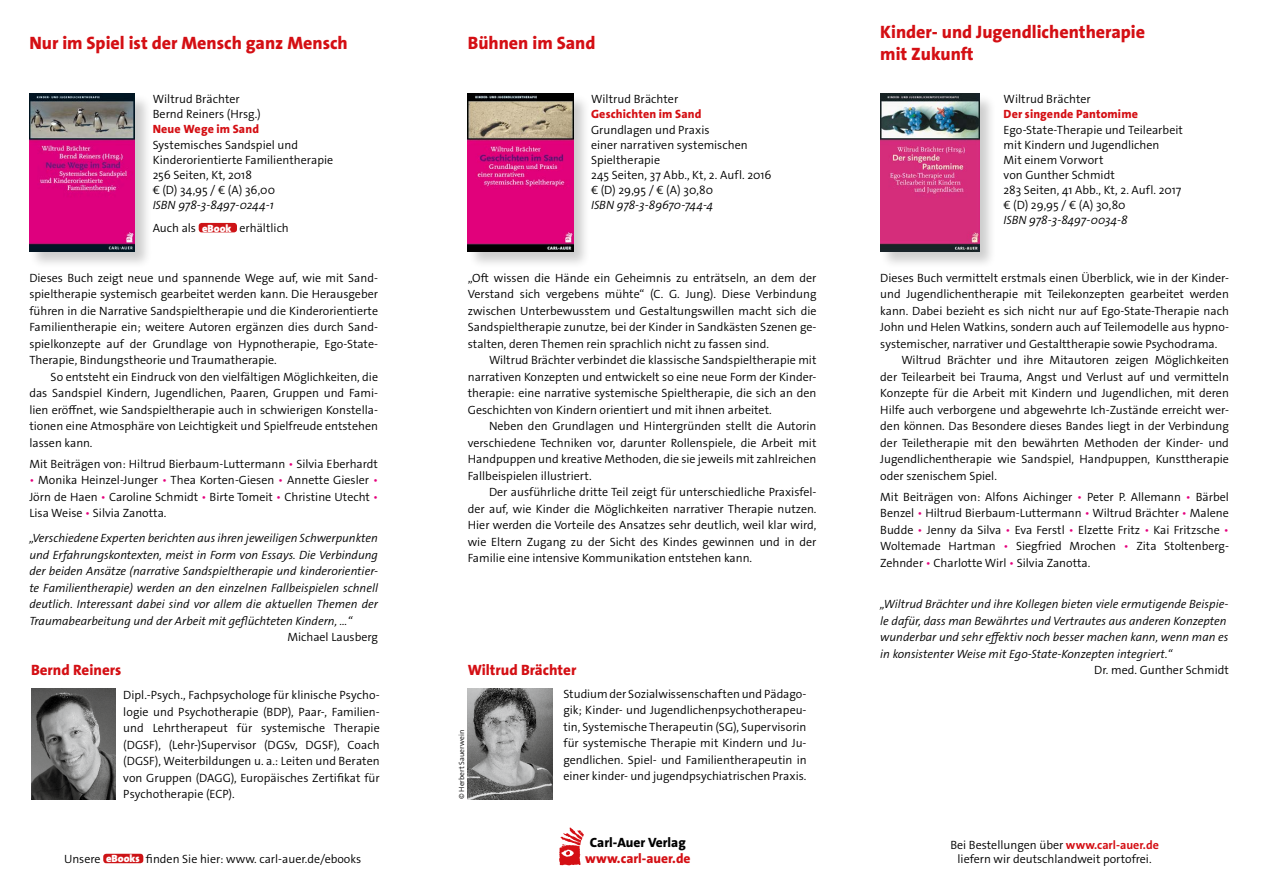
<style>
.page{position:relative;width:1263px;height:893px;background:#fff}
.page>*{position:absolute;margin:0;border:0;box-sizing:border-box;transform-origin:0 0}
.t1{font:800 18px/21.6px "The Sans Os F";color:#d40f14}
.t2{font:800 15px "The Sans Os F";color:#d40f14}
.t3{font:800 13.5px "The Sans Os F";color:#d40f14}
.t4{font:800 13.5px "The Sans Os F";color:#000}
.t5{font:300 12px/16.5px "The Sans Os F";color:#000;text-align:justify}
.t6{font:italic 300 12px/16.5px "The Sans Os F";color:#000}
.t7{font:800 12px "The Sans Os F";letter-spacing:.01em;color:#d40f14}
.t8{font:300 7.5px "The Sans Os F";color:#000}
.s1{font-style:normal}
.s2{font-weight:900;font-style:normal;font-size:10.5px;color:#fff}
.s3{color:#e5007d}
.s4{font-weight:900;font-size:10.5px;color:#fff}
.s5{font-weight:700;color:#d40f14}
</style>
<div class="page">
<div style="left:103px;top:854px;width:40px;height:9px;background:#cd1316;border-radius:3px"></div>
<img style="left:559px;top:827px;width:25px;height:39px">
<div style="left:29px;top:93px;width:124px;height:176px;background:#000;opacity:.2"></div>
<img style="left:29px;top:94px;width:106px;height:158px">
<div style="left:199px;top:223px;width:38px;height:9px;background:#cd1316;border-radius:3px"></div>
<div style="left:467px;top:93px;width:124px;height:176px;background:#000;opacity:.2"></div>
<img style="left:468px;top:94px;width:105px;height:157px">
<div style="left:880px;top:93px;width:117px;height:176px;background:#000;opacity:.2"></div>
<img style="left:880px;top:94px;width:99px;height:158px">
<img style="left:468px;top:689px;width:84px;height:110px">
<img style="left:31px;top:689px;width:85px;height:110px">
<h1 class="t1" style="left:29px;top:32px;width:320px">Nur im Spiel ist der Mensch ganz Mensch</h1>
<h1 class="t1" style="left:468px;top:32px;width:129px">Bühnen im Sand</h1>
<p class="t5" style="left:153px;top:91px;width:110px;line-height:15px">Wiltrud Brächter<br>Bernd Reiners (Hrsg.)</p>
<p class="t7" style="left:153px;top:121px;width:108px">Neue Wege im Sand</p>
<p class="t5" style="left:153px;top:137px;width:182px;line-height:15px;text-align:left">Systemisches Sandspiel und<br>Kinderorientierte Familientherapie<br>256 Seiten, Kt, 2018<br>€ (D) 34,95 / € (A) 36,00</p>
<p class="t6" style="left:153px;top:193px;width:138px;line-height:23.5px">ISBN 978-3-8497-0244-1<br><span class="s1">Auch als</span> <span class="s2">eBook</span> <span class="s1">erhältlich</span></p>
<p class="t5" style="left:29px;top:270px;width:350px">Dieses Buch zeigt neue und spannende Wege auf, wie mit Sand&shy;spieltherapie systemisch gearbeitet werden kann. Die Herausgeber führen in die Narrative Sandspieltherapie und die Kinderorientierte Familientherapie ein; weitere Autoren ergänzen dies durch Sand&shy;spielkonzepte auf der Grundlage von Hypnotherapie, Ego-State-Therapie, Bindungstheorie und Traumatherapie.</p>
<p class="t5" style="left:29px;top:369px;width:350px;text-indent:21px">So entsteht ein Eindruck von den vielfältigen Möglichkeiten, die das Sandspiel Kindern, Jugendlichen, Paaren, Gruppen und Fami&shy;lien eröffnet, wie Sandspieltherapie auch in schwierigen Konstella&shy;tionen eine Atmosphäre von Leichtigkeit und Spielfreude entstehen lassen kann.</p>
<p class="t5" style="left:29px;top:455px;width:350px">Mit Beiträgen von: Hiltrud Bierbaum-Luttermann <span class="s3">•</span> Silvia Eberhardt</p>
<p class="t5" style="left:29px;top:472px;width:350px"><span class="s3">•</span> Monika Heinzel-Junger <span class="s3">•</span> Thea Korten-Giesen <span class="s3">•</span> Annette Giesler <span class="s3">• </span>Jörn de Haen <span class="s3">•</span> Caroline Schmidt <span class="s3">•</span> Birte Tomeit <span class="s3">•</span> Christine Utecht <span class="s3">• </span>Lisa Weise <span class="s3">•</span> Silvia Zanotta.</p>
<p class="t6" style="left:29px;top:530px;width:350px;text-align:justify">„Verschiedene Experten berichten aus ihren jeweiligen Schwerpunkten und Erfahrungskontexten, meist in Form von Essays. Die Verbindung der beiden Ansätze (narrative Sandspieltherapie und kinderorientier&shy;te Familientherapie) werden an den einzelnen Fallbeispielen schnell deutlich. Interessant dabei sind vor allem die aktuellen Themen der Traumabearbeitung und der Arbeit mit geflüchteten Kindern, …“</p>
<p class="t5" style="left:287px;top:629px;width:92px">Michael Lausberg</p>
<p class="t5" style="left:591px;top:90px;width:89px">Wiltrud Brächter</p>
<p class="t7" style="left:591px;top:106px;width:112px">Geschichten im Sand</p>
<p class="t5" style="left:591px;top:122px;width:182px;line-height:15px;text-align:left">Grundlagen und Praxis<br>einer narrativen systemischen<br>Spieltherapie<br>245 Seiten, 37 Abb., Kt, 2. Aufl. 2016 € (D) 29,95 / € (A) 30,80</p>
<p class="t6" style="left:591px;top:197px;width:124px">ISBN 978-3-89670-744-4</p>
<p class="t5" style="left:468px;top:270px;width:350px">„Oft wissen die Hände ein Geheimnis zu enträtseln, an dem der Verstand sich vergebens mühte“ (C. G. Jung). Diese Verbindung zwischen Unterbewusstem und Gestaltungswillen macht sich die Sandspieltherapie zunutze, bei der Kinder in Sandkästen Szenen ge&shy;stalten, deren Themen rein sprachlich nicht zu fassen sind.</p>
<p class="t5" style="left:468px;top:352px;width:350px;text-indent:21px">Wiltrud Brächter verbindet die klassische Sandspieltherapie mit narrativen Konzepten und entwickelt so eine neue Form der Kinder&shy;therapie: eine narrative systemische Spieltherapie, die sich an den Geschichten von Kindern orientiert und mit ihnen arbeitet.</p>
<p class="t5" style="left:468px;top:418px;width:350px;text-indent:21px">Neben den Grundlagen und Hintergründen stellt die Autorin verschiedene Techniken vor, darunter Rollenspiele, die Arbeit mit Handpuppen und kreative Methoden, die sie jeweils mit zahlreichen Fallbeispielen illustriert.</p>
<p class="t5" style="left:468px;top:484px;width:350px;text-indent:21px">Der ausführliche dritte Teil zeigt für unterschiedliche Praxisfel&shy;der auf, wie Kinder die Möglichkeiten narrativer Therapie nutzen.<br>Hier werden die Vorteile des Ansatzes sehr deutlich, weil klar wird, wie Eltern Zugang zu der Sicht des Kindes gewinnen und in der Familie eine intensive Kommunikation entstehen kann.</p>
<p class="t2" style="left:31px;top:660px;width:92px">Bernd Reiners</p>
<p class="t2" style="left:468px;top:660px;width:110px">Wiltrud Brächter</p>
<p class="t5" style="left:123px;top:687px;width:258px">Dipl.-Psych., Fachpsychologe für klinische Psycho&shy;logie und Psychotherapie (BDP), Paar-, Familien&shy;und Lehrtherapeut für systemische Therapie (DGSF), (Lehr-)Supervisor (DGSv, DGSF), Coach (DGSF), Weiterbildungen u. a.: Leiten und Beraten von Gruppen (DAGG), Europäisches Zertifikat für Psychotherapie (ECP).</p>
<p class="t5" style="left:64px;top:851px;width:299px">Unsere <span class="s4">eBooks</span> finden Sie hier: www. carl-auer.de/ebooks</p>
<p class="t8" style="left:457px;top:799px;width:70px;rotate:-90deg">© Herbert Sauerwein</p>
<p class="t5" style="left:563px;top:685px;width:245px">Studium der Sozialwissenschaften und Pädago&shy;gik; Kinder- und Jugendlichenpsychotherapeu&shy;tin, Systemische Therapeutin (SG), Supervisorin für systemische Therapie mit Kindern und Ju&shy;gendlichen. Spiel- und Familientherapeutin in einer kinder- und jugendpsychiatrischen Praxis.</p>
<p class="t4" style="left:590px;top:834px;width:97px">Carl-Auer Verlag</p>
<p class="t3" style="left:585px;top:850px;width:107px">www.carl-auer.de</p>
<h1 class="t1" style="left:880px;top:21px;width:266px">Kinder- und Jugendlichentherapie mit Zukunft</h1>
<p class="t5" style="left:1003px;top:90px;width:89px">Wiltrud Brächter</p>
<p class="t7" style="left:1003px;top:106px;width:136px">Der singende Pantomime</p>
<p class="t5" style="left:1003px;top:122px;width:181px;line-height:15px;text-align:left">Ego-State-Therapie und Teilearbeit mit Kindern und Jugendlichen<br>Mit einem Vorwort<br>von Gunther Schmidt<br>283 Seiten, 41 Abb., Kt, 2. Aufl. 2017 € (D) 29,95 / € (A) 30,80</p>
<p class="t6" style="left:1003px;top:212px;width:126px">ISBN 978-3-8497-0034-8</p>
<p class="t5" style="left:880px;top:270px;width:350px">Dieses Buch vermittelt erstmals einen Überblick, wie in der Kinder-</p>
<p class="t5" style="left:880px;top:286px;width:350px">und Jugendlichentherapie mit Teilekonzepten gearbeitet werden</p>
<p class="t5" style="left:880px;top:303px;width:350px">kann. Dabei bezieht es sich nicht nur auf Ego-State-Therapie nach</p>
<p class="t5" style="left:880px;top:319px;width:350px">John und Helen Watkins, sondern auch auf Teilemodelle aus hypno-</p>
<p class="t5" style="left:880px;top:336px;width:339px">systemischer, narrativer und Gestalttherapie sowie Psychodrama.</p>
<p class="t5" style="left:901px;top:352px;width:329px">Wiltrud Brächter und ihre Mitautoren zeigen Möglichkeiten</p>
<p class="t5" style="left:880px;top:369px;width:350px">der Teilearbeit bei Trauma, Angst und Verlust auf und vermitteln</p>
<p class="t5" style="left:880px;top:385px;width:350px">Konzepte für die Arbeit mit Kindern und Jugendlichen, mit deren</p>
<p class="t5" style="left:880px;top:402px;width:350px">Hilfe auch verborgene und abgewehrte Ich-Zustände erreicht wer-</p>
<p class="t5" style="left:880px;top:418px;width:350px">den können. Das Besondere dieses Bandes liegt in der Verbindung</p>
<p class="t5" style="left:880px;top:435px;width:350px">der Teiletherapie mit den bewährten Methoden der Kinder- und</p>
<p class="t5" style="left:880px;top:451px;width:350px">Jugendlichentherapie wie Sandspiel, Handpuppen, Kunsttherapie</p>
<p class="t5" style="left:880px;top:468px;width:118px">oder szenischem Spiel.</p>
<p class="t5" style="left:880px;top:488px;width:350px">Mit Beiträgen von: Alfons Aichinger <span class="s3">•</span> Peter P. Allemann <span class="s3">•</span> Bärbel Benzel <span class="s3">•</span> Hiltrud Bierbaum-Luttermann <span class="s3">•</span> Wiltrud Brächter <span class="s3">•</span> Malene Budde <span class="s3">•</span> Jenny da Silva <span class="s3">•</span> Eva Ferstl <span class="s3">•</span> Elzette Fritz <span class="s3">•</span> Kai Fritzsche <span class="s3">• </span>Woltemade Hartman <span class="s3">•</span> Siegfried Mrochen <span class="s3">•</span> Zita Stoltenberg-Zehnder <span class="s3">•</span> Charlotte Wirl <span class="s3">•</span> Silvia Zanotta.</p>
<p class="t6" style="left:880px;top:596px;width:350px">„Wiltrud Brächter und ihre Kollegen bieten viele ermutigende Beispie&shy;le dafür, dass man Bewährtes und Vertrautes aus anderen Konzepten wunderbar und sehr effektiv noch besser machen kann, wenn man es in konsistenter Weise mit Ego-State-Konzepten integriert.“</p>
<p class="t5" style="left:1094px;top:662px;width:136px">Dr. med. Gunther Schmidt</p>
<p class="t5" style="left:950px;top:838px;width:210px;line-height:14.4px;text-align:center">Bei Bestellungen über <span class="s5">www.carl-auer.de </span>liefern wir deutschlandweit portofrei.</p>
</div>
